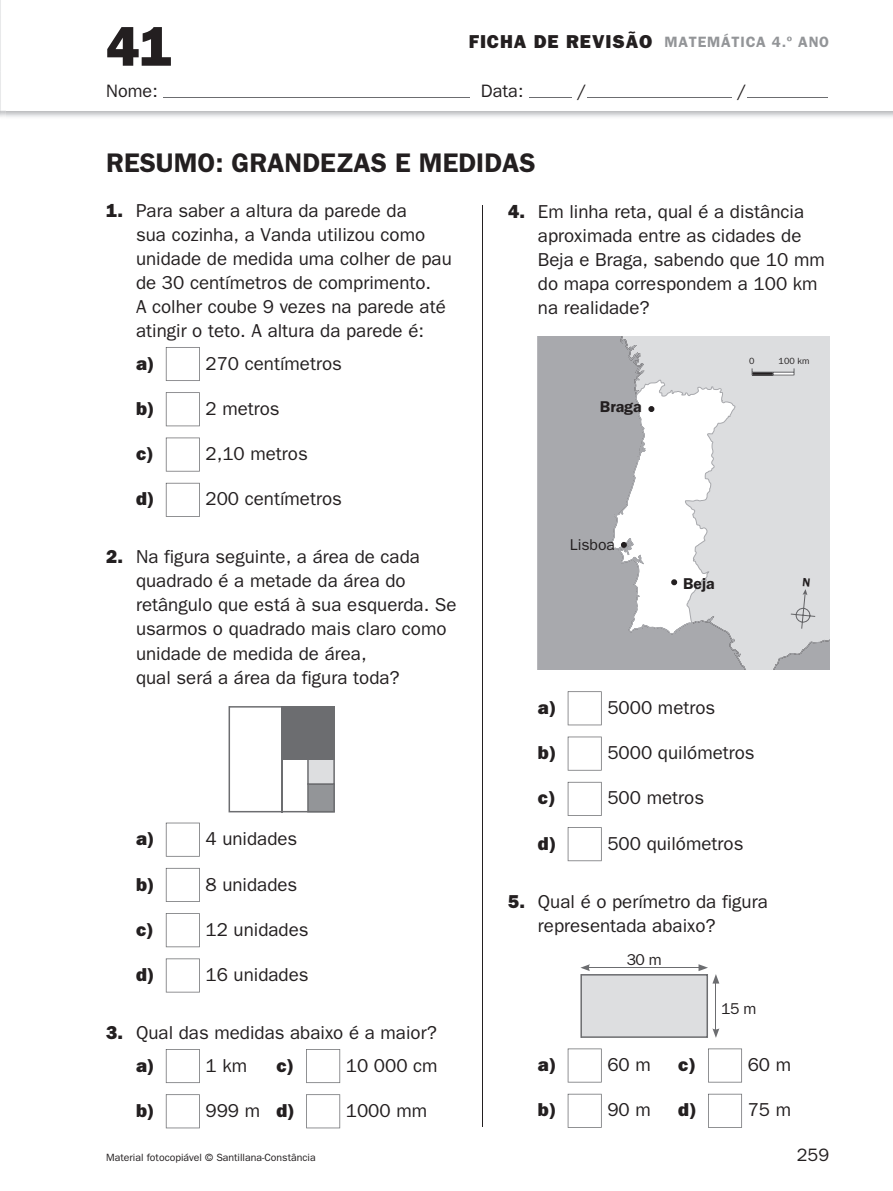
<style>
.page{position:relative;width:893px;height:1191px;background:#fff}
.page>*{position:absolute;margin:0;border:0;box-sizing:border-box;transform-origin:0 0}
.t1{font:55.5px "ITC Franklin Gothic Std Hvy";color:#231f20}
.t2{font:600 27px "ITC Franklin Gothic Std";color:#231f20}
.t3{font:18.75px/24px "ITC Franklin Gothic Std";color:#231f20}
.t4{font:18.75px "ITC Franklin Gothic Std Hvy";color:#231f20}
.t5{font:18px "ITC Franklin Gothic Std";color:#231f20}
.t6{font:15.75px "ITC Franklin Gothic Std";color:#231f20}
.t7{font:600 15.75px "ITC Franklin Gothic Std";color:#231f20}
.t8{font:600 15px "ITC Franklin Gothic Std";letter-spacing:.05em;color:#939598}
.t9{font:10.5px "ITC Franklin Gothic Std";color:#231f20}
.t10{font:9px "ITC Franklin Gothic Std";color:#231f20}
.s1{font-family:"ITC Franklin Gothic Std Hvy";font-weight:400;font-size:18.75px;color:#231f20}
.s2{font-family:"ITC Franklin Gothic Std Hvy"}
</style>
<div class="page">
<hr style="left:164px;top:97px;width:306px;height:1px;background:#6c6d70">
<hr style="left:529px;top:97px;width:43px;height:1px;background:#6c6d70">
<hr style="left:587px;top:97px;width:145px;height:1px;background:#6c6d70">
<hr style="left:747px;top:97px;width:81px;height:1px;background:#6c6d70">
<svg style="left:166px;top:347px;width:34px;height:34px"></svg>
<svg style="left:166px;top:392px;width:34px;height:34px"></svg>
<svg style="left:166px;top:437px;width:34px;height:34px"></svg>
<svg style="left:166px;top:483px;width:34px;height:34px"></svg>
<svg style="left:166px;top:822px;width:34px;height:34px"></svg>
<svg style="left:166px;top:868px;width:34px;height:34px"></svg>
<svg style="left:166px;top:913px;width:34px;height:34px"></svg>
<svg style="left:166px;top:958px;width:34px;height:34px"></svg>
<svg style="left:166px;top:1049px;width:34px;height:34px"></svg>
<svg style="left:306px;top:1049px;width:34px;height:34px"></svg>
<svg style="left:166px;top:1094px;width:34px;height:34px"></svg>
<svg style="left:306px;top:1094px;width:34px;height:34px"></svg>
<svg style="left:229px;top:706px;width:106px;height:106px"></svg>
<div style="left:282px;top:706px;width:53px;height:53px;background:#6c6d70"></div>
<hr style="left:281px;top:706px;width:1px;height:106px;background:#6c6d70">
<svg style="left:568px;top:691px;width:34px;height:34px"></svg>
<svg style="left:568px;top:736px;width:34px;height:34px"></svg>
<svg style="left:568px;top:782px;width:34px;height:34px"></svg>
<svg style="left:568px;top:827px;width:34px;height:34px"></svg>
<svg style="left:568px;top:1048px;width:34px;height:34px"></svg>
<svg style="left:708px;top:1048px;width:34px;height:34px"></svg>
<svg style="left:568px;top:1093px;width:34px;height:34px"></svg>
<svg style="left:708px;top:1093px;width:34px;height:34px"></svg>
<svg style="left:580px;top:964px;width:139px;height:73px"></svg>
<div style="left:538px;top:336px;width:291px;height:334px;background:#a8a9ad"></div>
<svg style="left:620px;top:336px;width:209px;height:334px;background:#d3d4d6"></svg>
<svg style="left:610px;top:380px;width:125px;height:254px"></svg>
<hr style="left:752px;top:372px;width:21px;height:3px;background:#231f20">
<hr style="left:773px;top:372px;width:21px;height:3px;background:#fff">
<hr style="left:752px;top:372px;width:42px;height:1px;background:#636366">
<hr style="left:752px;top:375px;width:42px;height:1px;background:#636366">
<hr style="left:482px;top:205px;width:1px;height:922px;background:#231f20">
<img style="left:0;top:1px;width:6px;height:117px">
<svg style="left:790px;top:577px;width:26px;height:52px"></svg>
<h1 class="t1" style="left:106px;top:14px;width:68px">41</h1>
<p class="t8" style="left:469px;top:33px;width:362px"><span class="s1">FICHA DE REVISÃO</span> MATEMÁTICA 4.º ANO</p>
<p class="t5" style="left:106px;top:81px;width:53px">Nome:</p>
<p class="t5" style="left:481px;top:81px;width:44px">Data:</p>
<p class="t5" style="left:577px;top:81px;width:11px">/</p>
<p class="t5" style="left:737px;top:81px;width:11px">/</p>
<h2 class="t2" style="left:106px;top:146px;width:431px">RESUMO: GRANDEZAS E MEDIDAS</h2>
<p class="t3" style="left:136px;top:199px;width:317px;text-indent:-30px"><span class="s2">1.</span> Para saber a altura da parede da<br>sua cozinha, a Vanda utilizou como unidade de medida uma colher de pau de 30 centímetros de comprimento.<br>A colher coube 9 vezes na parede até atingir o teto. A altura da parede é:</p>
<p class="t4" style="left:136px;top:352px;width:19px">a)</p>
<p class="t3" style="left:205px;top:351px;width:138px">270 centímetros</p>
<p class="t4" style="left:136px;top:397px;width:19px">b)</p>
<p class="t3" style="left:205px;top:396px;width:76px">2 metros</p>
<p class="t4" style="left:136px;top:443px;width:19px">c)</p>
<p class="t3" style="left:205px;top:442px;width:104px">2,10 metros</p>
<p class="t4" style="left:136px;top:488px;width:19px">d)</p>
<p class="t3" style="left:205px;top:487px;width:138px">200 centímetros</p>
<p class="t3" style="left:136px;top:545px;width:322px;text-indent:-30px"><span class="s2">2.</span> Na figura seguinte, a área de cada quadrado é a metade da área do retângulo que está à sua esquerda. Se usarmos o quadrado mais claro como unidade de medida de área,<br>qual será a área da figura toda?</p>
<p class="t4" style="left:136px;top:827px;width:19px">a)</p>
<p class="t3" style="left:205px;top:827px;width:93px">4 unidades</p>
<p class="t4" style="left:136px;top:873px;width:19px">b)</p>
<p class="t3" style="left:205px;top:872px;width:93px">8 unidades</p>
<p class="t4" style="left:136px;top:918px;width:19px">c)</p>
<p class="t3" style="left:205px;top:917px;width:105px">12 unidades</p>
<p class="t4" style="left:136px;top:963px;width:19px">d)</p>
<p class="t3" style="left:205px;top:962px;width:105px">16 unidades</p>
<p class="t3" style="left:106px;top:1020px;width:332px"><span class="s2">3.</span> Qual das medidas abaixo é a maior?</p>
<p class="t4" style="left:136px;top:1054px;width:19px">a)</p>
<p class="t3" style="left:205px;top:1053px;width:43px">1 km</p>
<p class="t4" style="left:276px;top:1054px;width:19px">c)</p>
<p class="t3" style="left:346px;top:1053px;width:93px">10 000 cm</p>
<p class="t4" style="left:136px;top:1099px;width:19px">b)</p>
<p class="t3" style="left:205px;top:1098px;width:90px">999 m <span class="s2">d)</span></p>
<p class="t3" style="left:346px;top:1098px;width:83px">1000 mm</p>
<p class="t3" style="left:538px;top:200px;width:288px;text-indent:-30px"><span class="s2">4.</span> Em linha reta, qual é a distância aproximada entre as cidades de<br>Beja e Braga, sabendo que 10 mm do mapa correspondem a 100 km na realidade?</p>
<p class="t7" style="left:600px;top:397px;width:43px">Braga</p>
<p class="t10" style="left:749px;top:356px;width:7px">0</p>
<p class="t10" style="left:779px;top:356px;width:32px">100 km</p>
<p class="t6" style="left:570px;top:536px;width:47px">Lisboa</p>
<p class="t7" style="left:683px;top:574px;width:33px">Beja</p>
<p class="t4" style="left:538px;top:696px;width:19px">a)</p>
<p class="t3" style="left:607px;top:695px;width:109px">5000 metros</p>
<p class="t4" style="left:538px;top:741px;width:19px">b)</p>
<p class="t3" style="left:607px;top:741px;width:149px">5000 quilómetros</p>
<p class="t4" style="left:538px;top:787px;width:19px">c)</p>
<p class="t3" style="left:607px;top:786px;width:98px">500 metros</p>
<p class="t4" style="left:538px;top:832px;width:19px">d)</p>
<p class="t3" style="left:607px;top:831px;width:138px">500 quilómetros</p>
<p class="t3" style="left:538px;top:889px;width:231px;text-indent:-30px"><span class="s2">5.</span> Qual é o perímetro da figura representada abaixo?</p>
<p class="t6" style="left:627px;top:950px;width:37px">30 m</p>
<p class="t6" style="left:721px;top:999px;width:37px">15 m</p>
<p class="t4" style="left:538px;top:1053px;width:19px">a)</p>
<p class="t3" style="left:607px;top:1052px;width:45px">60 m</p>
<p class="t4" style="left:678px;top:1053px;width:19px">c)</p>
<p class="t3" style="left:748px;top:1052px;width:45px">60 m</p>
<p class="t4" style="left:538px;top:1098px;width:19px">b)</p>
<p class="t3" style="left:607px;top:1098px;width:45px">90 m</p>
<p class="t4" style="left:678px;top:1098px;width:19px">d)</p>
<p class="t3" style="left:748px;top:1098px;width:45px">75 m</p>
<p class="t9" style="left:106px;top:1151px;width:211px">Material fotocopiável © Santillana-Constância</p>
<p class="t5" style="left:797px;top:1144px;width:34px">259</p>
</div>
